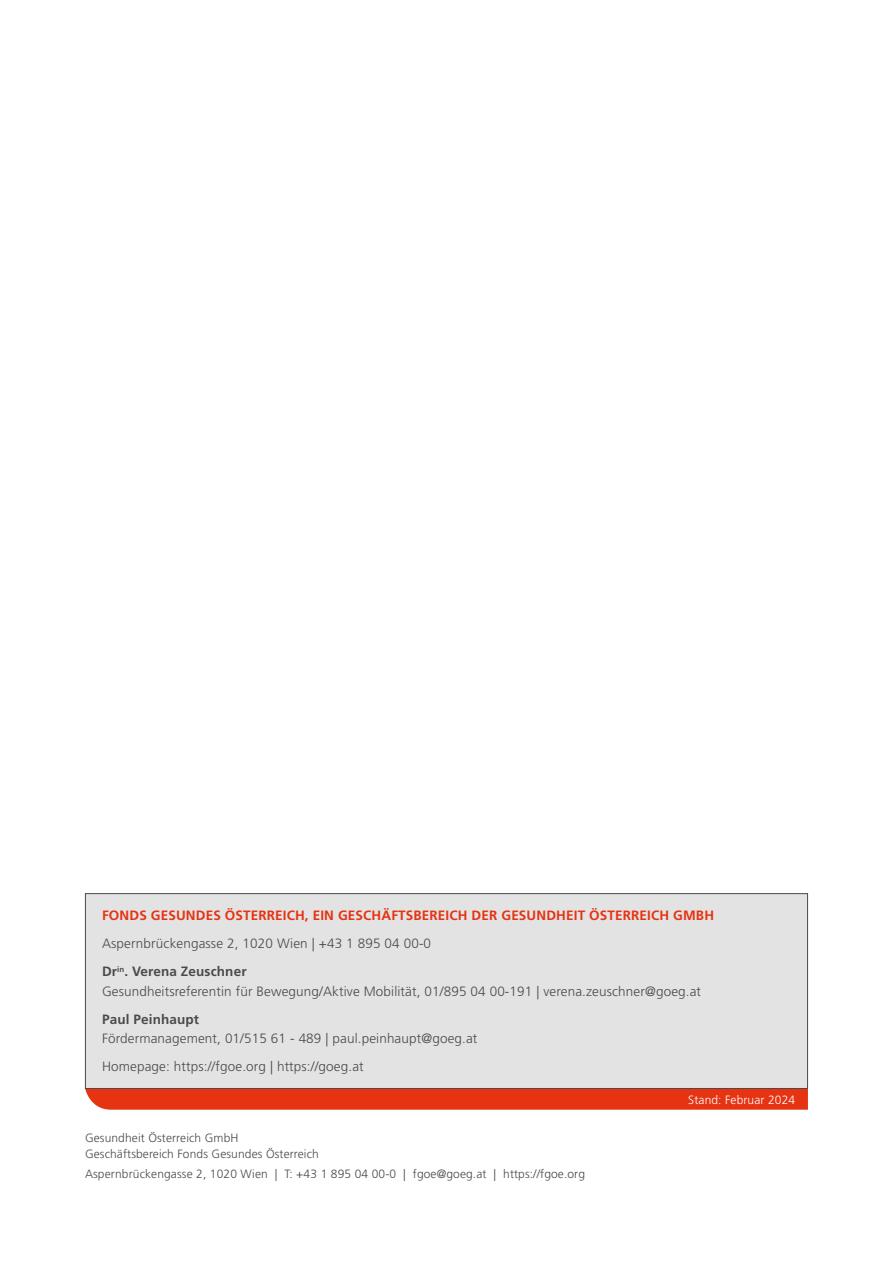
<style>
.page{position:relative;width:893px;height:1263px;background:#fff}
.page>*{position:absolute;margin:0;border:0;box-sizing:border-box;transform-origin:0 0}
.lauftext{font:300 13.5px "Frutiger LT Pro";letter-spacing:.01em;color:#4a4a49}
.lauftext-2{font:700 13.5px "Frutiger LT Pro";letter-spacing:.01em;color:#e63312}
.lauftext-3{font:700 13.5px "Frutiger LT Pro";letter-spacing:.01em;color:#4a4a49}
.lauftext-4{font:300 12px "Frutiger LT Pro";letter-spacing:.01em;color:#4a4a49}
.lauftext-5{font:300 12px "Frutiger LT Pro";letter-spacing:.01em;color:#fff}
</style>
<div class="page">
<div style="left:85px;top:1089px;width:723px;height:21px;background:#e63312"></div>
<div style="left:85px;top:893px;width:723px;height:196px;background:#e3e3e3;border:1px solid #4a4a49"></div>
<p class="lauftext-2" style="left:102px;top:908px;width:614px">FONDS GESUNDES ÖSTERREICH, EIN GESCHÄFTSBEREICH DER GESUNDHEIT ÖSTERREICH GMBH</p>
<p class="lauftext" style="left:102px;top:936px;width:331px">Aspernbrückengasse 2, 1020 Wien | +43 1 895 04 00-0</p>
<p class="lauftext-3" style="left:102px;top:964px;width:146px">Dr<sup>in</sup>. Verena Zeuschner</p>
<p class="lauftext" style="left:102px;top:983px;width:601px">Gesundheitsreferentin für Bewegung/Aktive Mobilität, 01/895 04 00-191 | verena.zeuschner@goeg.at</p>
<p class="lauftext-3" style="left:102px;top:1011px;width:99px">Paul Peinhaupt</p>
<p class="lauftext" style="left:102px;top:1031px;width:377px">Fördermanagement, 01/515 61 - 489 | paul.peinhaupt@goeg.at</p>
<p class="lauftext" style="left:102px;top:1059px;width:263px">Homepage: https://fgoe.org | https://goeg.at</p>
<p class="lauftext-5" style="left:688px;top:1092px;width:108px">Stand: Februar 2024</p>
<p class="lauftext-4" style="left:85px;top:1131px;width:155px">Gesundheit Österreich GmbH</p>
<p class="lauftext-4" style="left:85px;top:1147px;width:235px">Geschäftsbereich Fonds Gesundes Österreich</p>
<p class="lauftext-4" style="left:85px;top:1167px;width:502px">Aspernbrückengasse 2, 1020 Wien | T: +43 1 895 04 00-0 | fgoe@goeg.at | https://fgoe.org</p>
</div>
